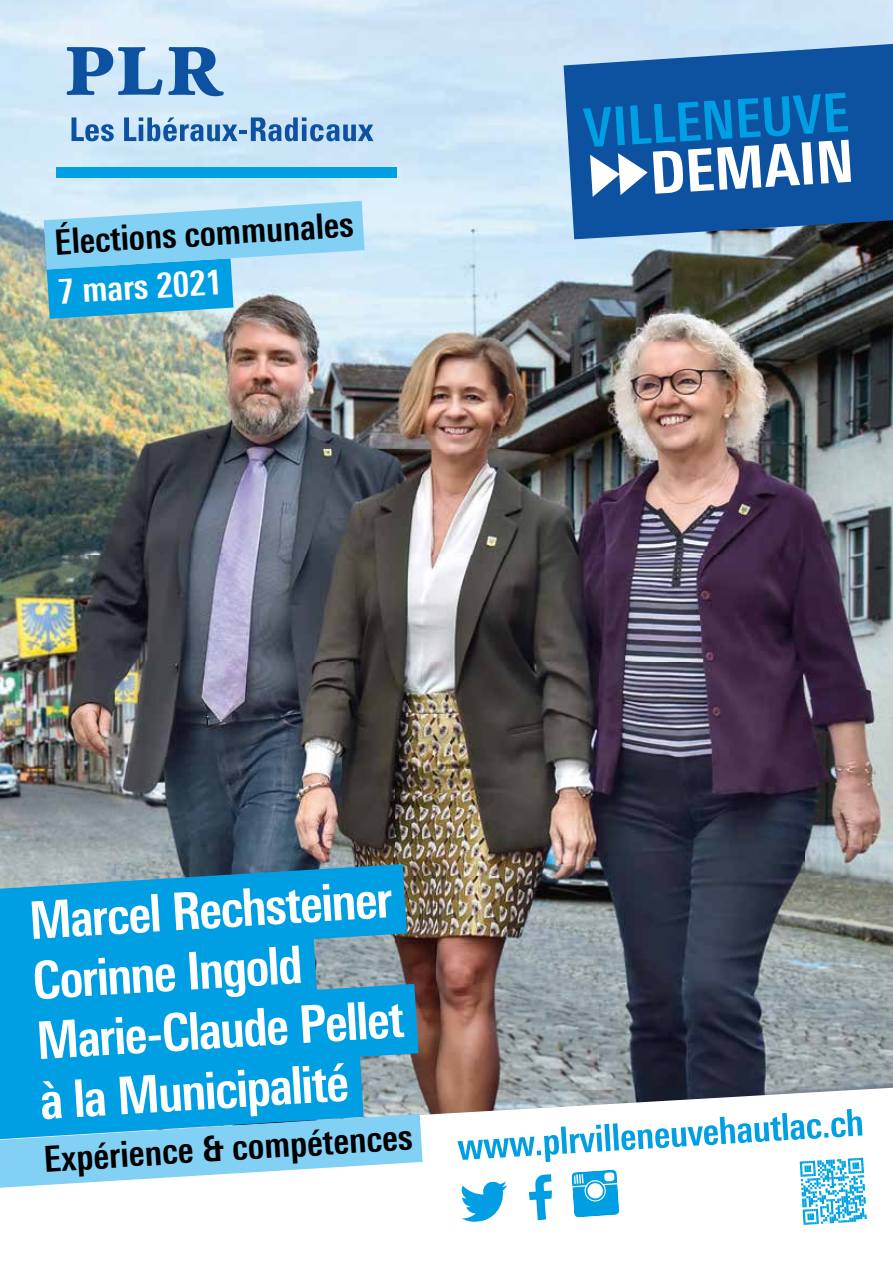
<style>
.page{position:relative;width:893px;height:1263px;background:#fff}
.page>*{position:absolute;margin:0;border:0;box-sizing:border-box;transform-origin:0 0}
.t1{font:700 53.55px "Linotype Univers 620 Cn";color:#009fe3}
.t2{font:700 51.9px/60.2px "Linotype Univers 620 Cn";color:#fff}
.t3{font:700 36px "Linotype Univers 620 Cn";color:#000}
.t4{font:700 35.1px "Linotype Univers 620 Cn";color:#000}
.t5{font:700 35.1px "Linotype Univers 620 Cn";color:#fff}
</style>
<div class="page">
<img style="left:0;top:0;width:893px;height:236px">
<img style="left:0;top:236px;width:893px;height:852px">
<div style="left:56px;top:167px;width:340px;height:11px;background:#009fe3"></div>
<svg style="left:72px;top:117px;width:42px;height:24px"></svg>
<svg style="left:124px;top:117px;width:250px;height:24px;background:#7ca7d2"></svg>
<svg style="left:67px;top:47px;width:95px;height:48px;background:#77a3d0"></svg>
<svg style="left:168px;top:47px;width:56px;height:49px;background:#6797c9"></svg>
<svg style="left:564px;top:44px;width:329px;height:195px;background:#2260a4"></svg>
<svg style="left:819px;top:140px;width:32px;height:44px"></svg>
<svg style="left:590px;top:142px;width:223px;height:55px"></svg>
<svg style="left:44px;top:201px;width:321px;height:118px;background:#7cc7ea"></svg>
<svg style="left:423px;top:1088px;width:464px;height:27px"></svg>
<svg style="left:0;top:864px;width:423px;height:324px;background:#2ea8dc"></svg>
<svg style="left:457px;top:1109px;width:410px;height:116px"></svg>
<p class="t4" style="left:53px;top:222px;width:301px;rotate:-4deg">Élections communales</p>
<p class="t5" style="left:56px;top:271px;width:167px;rotate:-4deg">7 mars 2021</p>
<p class="t1" style="left:582px;top:96px;width:267px;rotate:-3deg">VILLENEUVE</p>
<p class="t2" style="left:28px;top:888px;width:371px;rotate:-3deg">Marcel Rechsteiner<br>Corinne Ingold<br>Marie-Claude Pellet à la Municipalité</p>
<p class="t3" style="left:42px;top:1139px;width:371px;rotate:-4deg">Expérience &amp; compétences</p>
</div>
